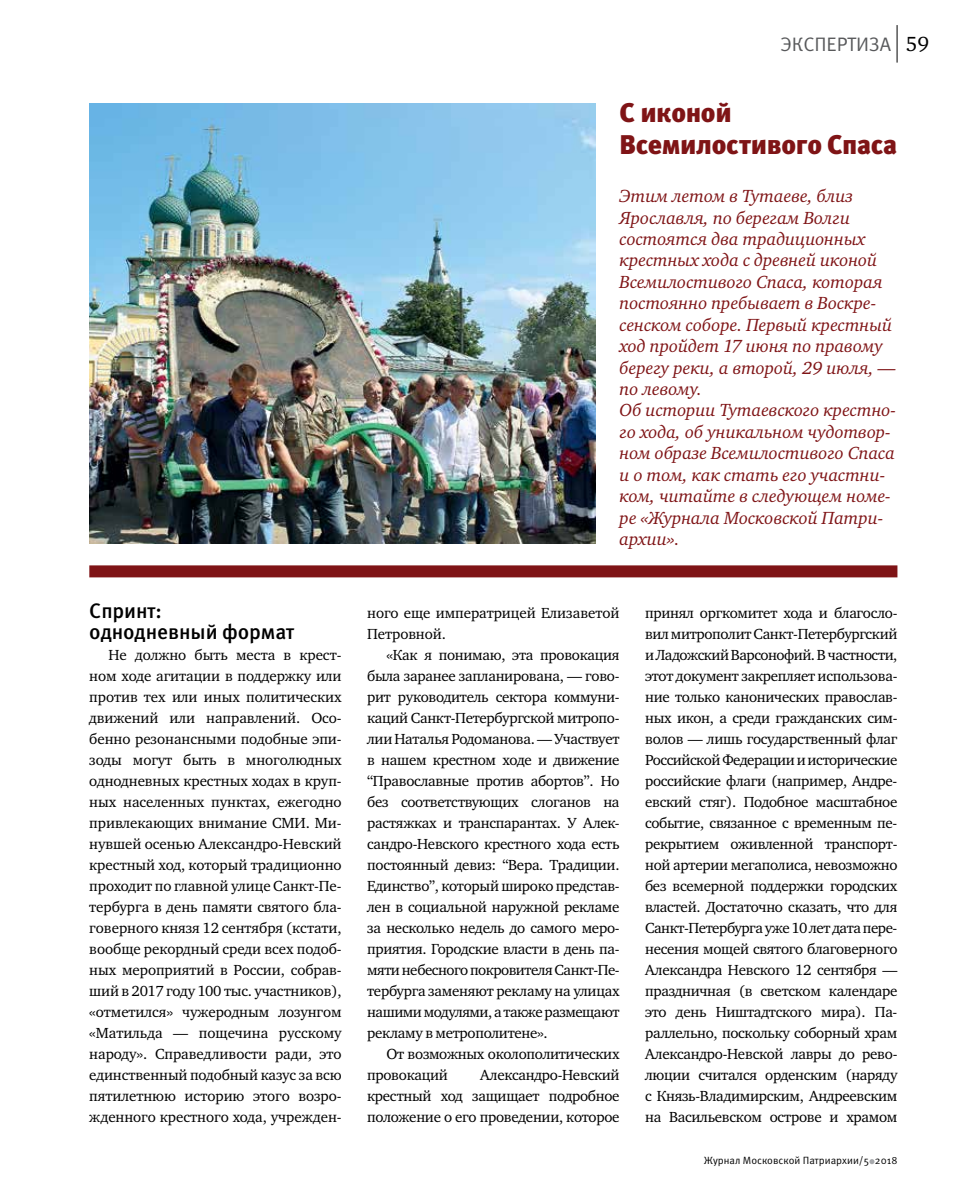
<style>
.page{position:relative;width:957px;height:1191px;background:#fff}
.page>*{position:absolute;margin:0;border:0;box-sizing:border-box;transform-origin:0 0}
.t1{font:900 27px/32px "Meta Pro";letter-spacing:-.015em;color:#7f1416}
.t2{font:500 21px/21px "Meta Pro";letter-spacing:-.005em;color:#000}
.t3{font:21px "Charter ITC";color:#000}
.t4{font:19.5px "Meta Pro";letter-spacing:-.005em;color:#58595b}
.t5{font:italic 18px/21.5px "Charter ITC";letter-spacing:-.005em;color:#7f1416}
.t6{font:15px/21px "Charter ITC";letter-spacing:-.02em;color:#000;text-align:justify}
.t7{font:10.5px "Meta Pro";color:#000}
</style>
<div class="page">
<hr style="left:896px;top:25px;width:1px;height:38px;background:#000">
<svg style="left:869px;top:1159px;width:5px;height:5px"></svg>
<img style="left:89px;top:103px;width:507px;height:440px">
<div style="left:89px;top:565px;width:808px;height:12px;background:#7f1416"></div>
<h2 class="t2" style="left:89px;top:601px;width:207px">Спринт: однодневный формат</h2>
<p class="t6" style="left:89px;top:644px;width:254px;text-indent:19px">Не должно быть места в крест&shy;ном ходе агитации в поддержку или против тех или иных политических движений или направлений. Осо&shy;бенно резонансными подобные эпи&shy;зоды могут быть в многолюдных однодневных крестных ходах в круп&shy;ных населенных пунктах, ежегодно привлекающих внимание СМИ. Ми&shy;нувшей осенью Александро-Невский крестный ход, который традиционно проходит по главной улице Санкт-Пе&shy;тербурга в день памяти святого бла&shy;говерного князя 12 сентября (кстати, вообще рекордный среди всех подоб&shy;ных мероприятий в России, собрав&shy;ший в 2017 году 100 тыс. участников), «отметился» чужеродным лозунгом «Матильда — пощечина русскому народу». Справедливости ради, это единственный подобный казус за всю пятилетнюю историю этого возро&shy;жденного крестного хода, учрежден-</p>
<h3 class="t4" style="left:780px;top:32px;width:112px">ЭКСПЕРТИЗА</h3>
<h2 class="t3" style="left:906px;top:30px;width:25px">59</h2>
<h1 class="t1" style="left:619px;top:98px;width:279px">С иконой<br>Всемилостивого Спаса</h1>
<p class="t5" style="left:619px;top:185px;width:278px">Этим летом в Тутаеве, близ<br>Ярославля, по берегам Волги состоятся два традиционных крестных хода с древней иконой<br>Всемилостивого Спаса, которая постоянно пребывает в Воскре&shy;сенском соборе. Первый крестный ход пройдет 17 июня по правому берегу реки, а второй, 29 июля, — по левому.<br>Об истории Тутаевского крестно&shy;го хода, об уникальном чудотвор&shy;ном образе Всемилостивого Спаса и о том, как стать его участни&shy;ком, читайте в следующем номе&shy;ре «Журнала Московской Патри&shy;архии».</p>
<p class="t6" style="left:367px;top:602px;width:254px">ного еще императрицей Елизаветой<br>Петровной.</p>
<p class="t6" style="left:367px;top:644px;width:254px;text-indent:19px">«Как я понимаю, эта провокация была заранее запланирована, — гово&shy;рит руководитель сектора коммуни&shy;каций Санкт-Петербургской митропо&shy;лии Наталья Родоманова. — Участвует в нашем крестном ходе и движение “Православные против абортов”. Но без соответствующих слоганов на растяжках и транспарантах. У Алек&shy;сандро-Невского крестного хода есть постоянный девиз: “Вера. Традиции.<br>Единство”, который широко представ&shy;лен в социальной наружной рекламе за несколько недель до самого меро&shy;приятия. Городские власти в день па&shy;мяти небесного покровителя Санкт-Пе&shy;тербурга заменяют рекламу на улицах нашими модулями, а также размещают рекламу в метрополитене».</p>
<p class="t6" style="left:367px;top:1043px;width:254px;text-indent:19px">От возможных околополитических провокаций</p>
<p class="t6" style="left:367px;top:1064px;width:254px;text-indent:113px">Александро-Невский крестный ход защищает подробное положение о его проведении, которое</p>
<p class="t6" style="left:645px;top:602px;width:254px">принял оргкомитет хода и благосло&shy;вил митрополит Санкт-Петербургский иЛадожский Варсонофий. Вчастности, этот документ закрепляет использова&shy;ние только канонических православ&shy;ных икон, а среди гражданских сим&shy;волов — лишь государственный флаг Российской Федерации и исторические российские флаги (например, Андре&shy;евский стяг). Подобное масштабное событие, связанное с временным пе&shy;рекрытием оживленной транспорт&shy;ной артерии мегаполиса, невозможно без всемерной поддержки городских властей. Достаточно сказать, что для Санкт-Петербурга уже 10 лет дата пере&shy;несения мощей святого благоверного Александра Невского 12 сентября — праздничная (в светском календаре это день Ништадтского мира). Па&shy;раллельно, поскольку соборный храм Александро-Невской лавры до рево&shy;люции считался орденским (наряду с -Князь-Владимирским, Андреевским на Васильевском острове и храмом</p>
<p class="t7" style="left:704px;top:1153px;width:195px">Журнал Московской Патриархии/5 2018</p>
</div>
